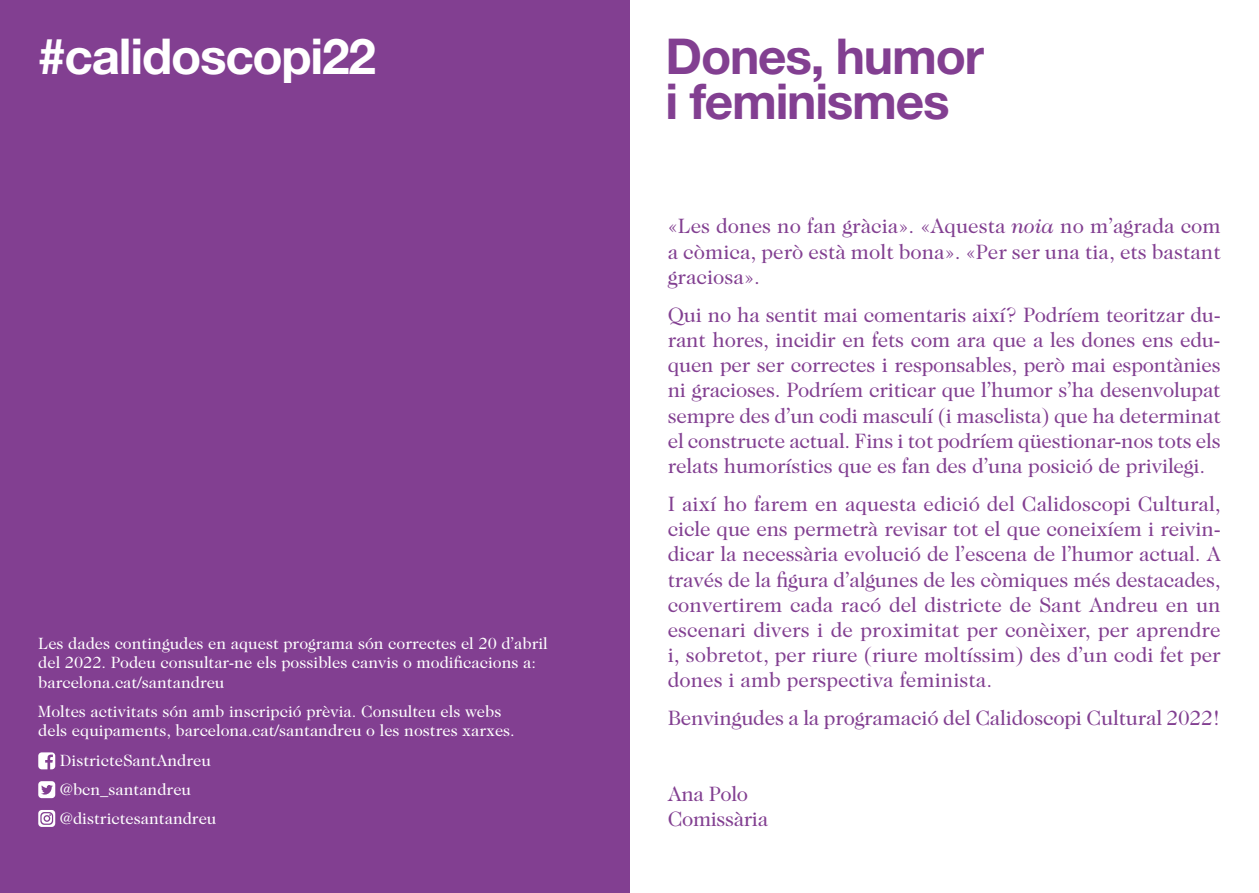
<style>
.page{position:relative;width:1259px;height:893px;background:#fff}
.page>*{position:absolute;margin:0;border:0;box-sizing:border-box;transform-origin:0 0}
.t1{font:700 49.5px/45px "Helvetica Neue LT Std";letter-spacing:-.025em;color:#823f91}
.t2{font:700 49.5px "Helvetica Neue LT Std";letter-spacing:-.025em;color:#fff}
.t3{font:21px/25.2px "Caslon 224 Std";letter-spacing:-.01em;color:#823f91;text-align:justify}
.t4{font:16.5px/19.8px "Caslon 224 Std";color:#fff}
.s1{font-style:italic}
</style>
<div class="page">
<div style="left:0;top:0;width:629px;height:893px;background:#823f91"></div>
<svg style="left:38px;top:752px;width:17px;height:17px"></svg>
<svg style="left:38px;top:781px;width:17px;height:17px"></svg>
<svg style="left:38px;top:810px;width:17px;height:17px"></svg>
<h1 class="t2" style="left:38px;top:25px;width:339px">#calidoscopi22</h1>
<p class="t4" style="left:38px;top:633px;width:511px">Les dades contingudes en aquest programa són correctes el 20 d’abril del 2022. Podeu consultar-ne els possibles canvis o modificacions a: barcelona.cat/santandreu</p>
<p class="t4" style="left:38px;top:701px;width:478px">Moltes activitats són amb inscripció prèvia. Consulteu els webs dels equipaments, barcelona.cat/santandreu o les nostres xarxes.</p>
<p class="t4" style="left:60px;top:746px;width:158px;line-height:28.8px">DistricteSantAndreu @bcn_santandreu @districtesantandreu</p>
<h1 class="t1" style="left:665px;top:32px;width:320px">Dones, humor i feminismes</h1>
<p class="t3" style="left:668px;top:214px;width:554px">«Les dones no fan gràcia». «Aquesta <span class="s1">noia</span> no m’agrada com a còmica, però està molt bona». «Per ser una tia, ets bastant graciosa».</p>
<p class="t3" style="left:668px;top:302px;width:554px">Qui no ha sentit mai comentaris així? Podríem teoritzar du&shy;rant hores, incidir en fets com ara que a les dones ens edu&shy;quen per ser correctes i responsables, però mai espontànies ni gracioses. Podríem criticar que l’humor s’ha desenvolupat sempre des d’un codi masculí (i masclista) que ha determinat el constructe actual. Fins i tot podríem qüestionar-nos tots els relats humorístics que es fan des d’una posició de privilegi.</p>
<p class="t3" style="left:668px;top:491px;width:554px">I així ho farem en aquesta edició del Calidoscopi Cultural, cicle que ens permetrà revisar tot el que coneixíem i reivin&shy;dicar la necessària evolució de l’escena de l’humor actual. A través de la figura d’algunes de les còmiques més destacades, convertirem cada racó del districte de Sant Andreu en un escenari divers i de proximitat per conèixer, per aprendre i, sobretot, per riure (riure moltíssim) des d’un codi fet per dones i amb perspectiva feminista.</p>
<p class="t3" style="left:668px;top:705px;width:554px">Benvingudes a la programació del Calidoscopi Cultural 2022!</p>
<p class="t3" style="left:668px;top:781px;width:102px">Ana Polo<br>Comissària</p>
</div>
